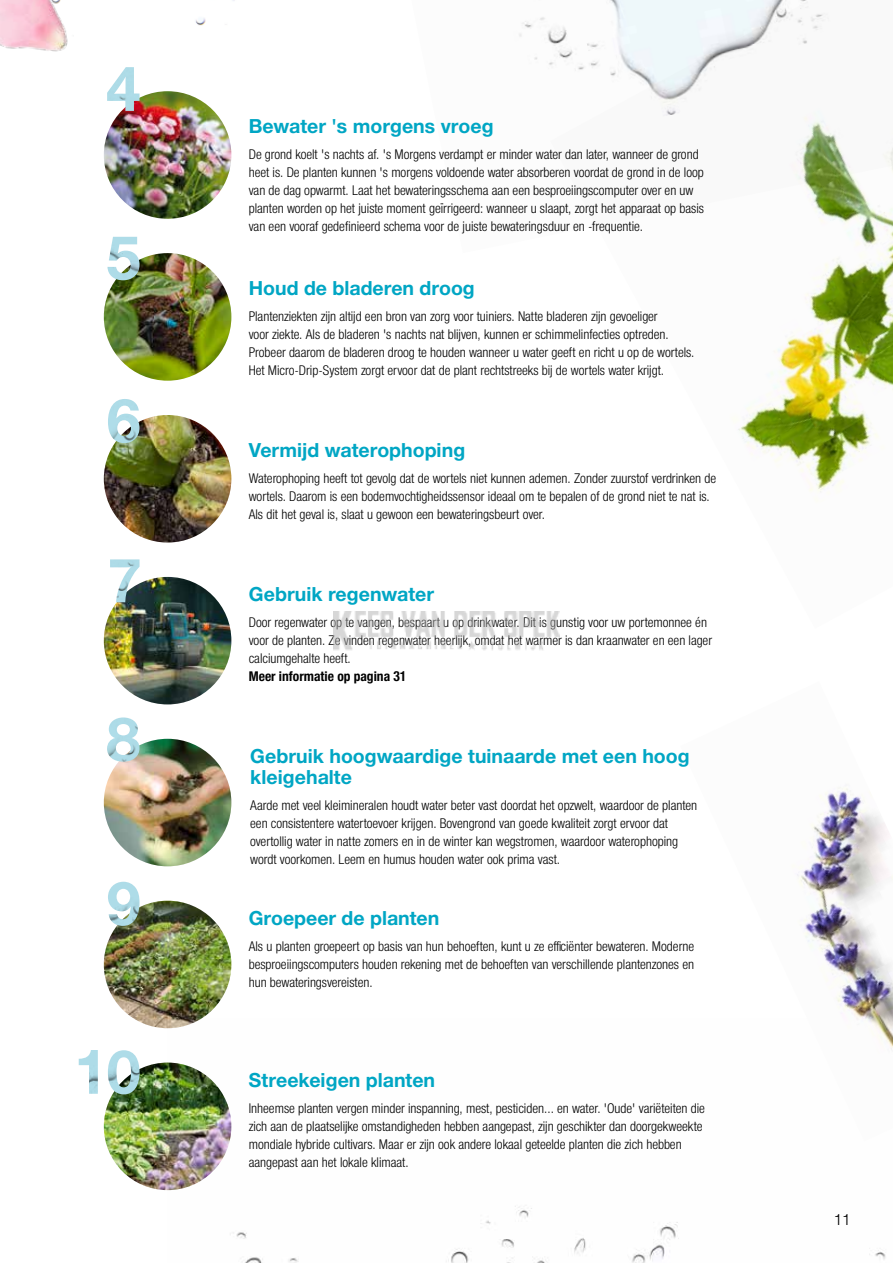
<style>
.page{position:relative;width:893px;height:1263px;background:#fff}
.page>*{position:absolute;margin:0;border:0;box-sizing:border-box;transform-origin:0 0}
.t1{font:700 19.5px/21px "Gardena Sans";color:#00a6c4}
.t2{font:15px "Gardena Sans";color:#000}
.t3{font:13.5px/18px "Gardena Sans Cond";color:#000}
.t4{font:700 13.5px "Gardena Sans Cond";color:#000}
</style>
<div class="page">
<img style="left:168px;top:1019px;width:718px;height:244px">
<img style="left:550px;top:253px;width:343px;height:360px">
<img style="left:680px;top:787px;width:213px;height:354px">
<img style="left:519px;top:0;width:374px;height:253px">
<img style="left:0;top:0;width:121px;height:194px">
<img style="left:104px;top:91px;width:127px;height:128px;border-radius:64px">
<img style="left:104px;top:253px;width:127px;height:128px;border-radius:64px">
<img style="left:104px;top:415px;width:127px;height:128px;border-radius:64px">
<img style="left:104px;top:577px;width:127px;height:127px;border-radius:64px">
<img style="left:104px;top:739px;width:127px;height:127px;border-radius:64px">
<img style="left:104px;top:901px;width:127px;height:127px;border-radius:64px">
<img style="left:107px;top:237px;width:33px;height:43px">
<img style="left:107px;top:67px;width:33px;height:44px">
<img style="left:108px;top:399px;width:32px;height:44px">
<img style="left:110px;top:559px;width:30px;height:43px">
<img style="left:104px;top:1062px;width:127px;height:128px;border-radius:64px">
<img style="left:107px;top:717px;width:33px;height:45px">
<img style="left:108px;top:882px;width:32px;height:44px">
<img style="left:79px;top:1050px;width:61px;height:44px">
<img style="left:334px;top:612px;width:225px;height:38px">
<h1 class="t1" style="left:249px;top:114px;width:246px">Bewater 's morgens vroeg</h1>
<p class="t3" style="left:249px;top:145px;width:457px">De grond koelt 's nachts af. 's Morgens verdampt er minder water dan later, wanneer de grond heet is. De planten kunnen 's morgens voldoende water absorberen voordat de grond in de loop van de dag opwarmt. Laat het bewateringsschema aan een besproeiingscomputer over en uw planten worden op het juiste moment geïrrigeerd: wanneer u slaapt, zorgt het apparaat op basis van een vooraf gedefinieerd schema voor de juiste bewateringsduur en -frequentie.</p>
<h1 class="t1" style="left:249px;top:276px;width:228px">Houd de bladeren droog</h1>
<p class="t3" style="left:249px;top:307px;width:447px">Plantenziekten zijn altijd een bron van zorg voor tuiniers. Natte bladeren zijn gevoeliger<br>voor ziekte. Als de bladeren 's nachts nat blijven, kunnen er schimmelinfecties optreden.<br>Probeer daarom de bladeren droog te houden wanneer u water geeft en richt u op de wortels.<br>Het Micro-Drip-System zorgt ervoor dat de plant rechtstreeks bij de wortels water krijgt.</p>
<h1 class="t1" style="left:249px;top:438px;width:218px">Vermijd waterophoping</h1>
<p class="t3" style="left:249px;top:469px;width:469px">Waterophoping heeft tot gevolg dat de wortels niet kunnen ademen. Zonder zuurstof verdrinken de wortels. Daarom is een bodemvochtigheidssensor ideaal om te bepalen of de grond niet te nat is.<br>Als dit het geval is, slaat u gewoon een bewateringsbeurt over.</p>
<h1 class="t1" style="left:249px;top:582px;width:187px">Gebruik regenwater</h1>
<p class="t3" style="left:249px;top:613px;width:465px">Door regenwater op te vangen, bespaart u op drinkwater. Dit is gunstig voor uw portemonnee én voor de planten. Ze vinden regenwater heerlijk, omdat het warmer is dan kraanwater en een lager calciumgehalte heeft.</p>
<p class="t4" style="left:249px;top:667px;width:159px">Meer informatie op pagina 31</p>
<h1 class="t1" style="left:250px;top:744px;width:441px">Gebruik hoogwaardige tuinaarde met een hoog kleigehalte</h1>
<p class="t3" style="left:250px;top:796px;width:449px">Aarde met veel kleimineralen houdt water beter vast doordat het opzwelt, waardoor de planten een consistentere watertoevoer krijgen. Bovengrond van goede kwaliteit zorgt ervoor dat overtollig water in natte zomers en in de winter kan wegstromen, waardoor waterophoping wordt voorkomen. Leem en humus houden water ook prima vast.</p>
<h1 class="t1" style="left:249px;top:906px;width:192px">Groepeer de planten</h1>
<p class="t3" style="left:249px;top:937px;width:447px;text-align:justify">Als u planten groepeert op basis van hun behoeften, kunt u ze efficiënter bewateren. Moderne besproeiingscomputers houden rekening met de behoeften van verschillende plantenzones en hun bewateringsvereisten.</p>
<h1 class="t1" style="left:249px;top:1068px;width:188px">Streekeigen planten</h1>
<p class="t3" style="left:249px;top:1099px;width:458px">Inheemse planten vergen minder inspanning, mest, pesticiden... en water. 'Oude' variëteiten die zich aan de plaatselijke omstandigheden hebben aangepast, zijn geschikter dan doorgekweekte mondiale hybride cultivars. Maar er zijn ook andere lokaal geteelde planten die zich hebben aangepast aan het lokale klimaat.</p>
<p class="t2" style="left:834px;top:1209px;width:18px">11</p>
</div>
